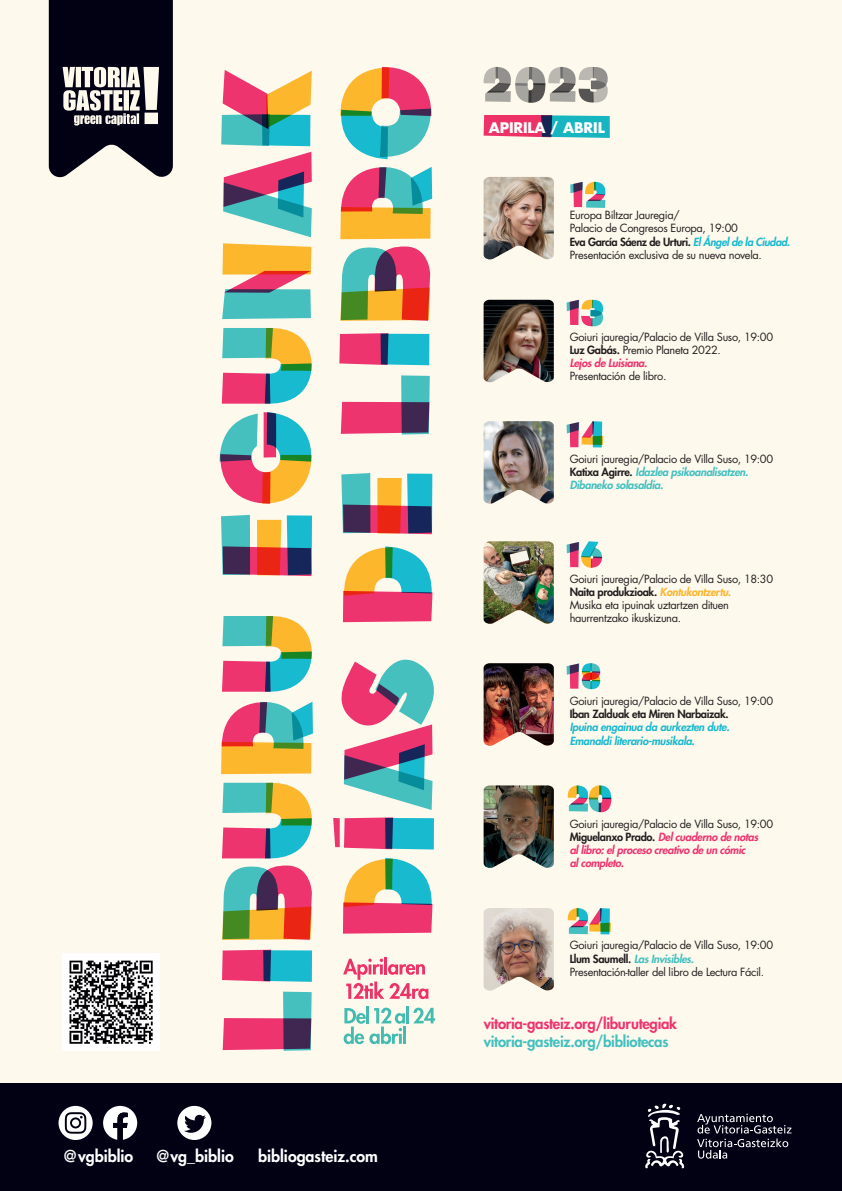
<style>
.page{position:relative;width:842px;height:1191px;background:#fff}
.page>*{position:absolute;margin:0;border:0;box-sizing:border-box;transform-origin:0 0}
.t1{font:800 15.9px "Futura Std";color:#fff}
.t2{font:800 14.9px "Futura Std";letter-spacing:-.02em;color:#ee336f}
.t3{font:800 14.9px "Futura Std";letter-spacing:-.02em;color:#42c0bf}
.t4{font:700 14.3px "Futura Std";letter-spacing:-.01em;color:#fff}
.t5{font:11px/13.2px "Futura Std";letter-spacing:-.03em;color:#231f20}
.t6{font:italic 800 11px/13.2px "Futura Std";letter-spacing:-.03em;color:#ee336f}
.t7{font:italic 800 11px/13.2px "Futura Std";letter-spacing:-.03em;color:#42c0bf}
.t8{font:italic 800 11px/13.2px "Futura Std";letter-spacing:-.03em;color:#19b9ce}
.t9{font:800 11px "Futura Std";letter-spacing:-.03em;color:#231f20}
.s1{font-weight:800}
.s2{font-weight:800;font-style:italic;color:#19b9ce}
.s3{font-weight:800;font-style:italic;color:#ee336f}
.s4{font-weight:400;font-style:normal;color:#231f20}
.s5{font-style:normal;color:#231f20}
.s6{font-weight:800;font-style:italic;color:#fcb52e}
.s7{font-weight:800;font-style:italic;color:#42c0bf}
</style>
<div class="page">
<div style="left:0;top:0;width:842px;height:1150px;background:#fef9ed"></div>
<img style="left:62px;top:953px;width:98px;height:97px">
<hr style="left:384px;top:957px;width:3px;height:17px;background:#ee346f">
<svg style="left:343px;top:958px;width:85px;height:41px"></svg>
<hr style="left:366px;top:1006px;width:3px;height:17px;background:#45c0be">
<hr style="left:406px;top:1006px;width:3px;height:17px;background:#45c0be">
<svg style="left:413px;top:1007px;width:22px;height:16px"></svg>
<svg style="left:344px;top:1007px;width:61px;height:37px"></svg>
<hr style="left:403px;top:1026px;width:3px;height:17px;background:#45c0be">
<svg style="left:223px;top:991px;width:89px;height:59px"></svg>
<svg style="left:222px;top:949px;width:90px;height:32px"></svg>
<svg style="left:222px;top:865px;width:90px;height:75px"></svg>
<svg style="left:222px;top:782px;width:90px;height:76px"></svg>
<svg style="left:221px;top:701px;width:92px;height:73px"></svg>
<svg style="left:222px;top:616px;width:90px;height:76px"></svg>
<svg style="left:221px;top:515px;width:91px;height:61px"></svg>
<svg style="left:220px;top:412px;width:91px;height:92px"></svg>
<svg style="left:222px;top:328px;width:90px;height:76px"></svg>
<svg style="left:222px;top:243px;width:89px;height:76px"></svg>
<svg style="left:223px;top:152px;width:89px;height:85px"></svg>
<svg style="left:221px;top:70px;width:91px;height:76px"></svg>
<svg style="left:343px;top:546px;width:89px;height:76px"></svg>
<svg style="left:343px;top:858px;width:89px;height:75px"></svg>
<svg style="left:342px;top:659px;width:92px;height:151px"></svg>
<svg style="left:341px;top:473px;width:91px;height:61px"></svg>
<svg style="left:341px;top:375px;width:89px;height:59px"></svg>
<svg style="left:339px;top:333px;width:90px;height:32px"></svg>
<svg style="left:340px;top:246px;width:90px;height:75px"></svg>
<svg style="left:340px;top:167px;width:92px;height:72px"></svg>
<svg style="left:340px;top:67px;width:91px;height:92px"></svg>
<svg style="left:333px;top:817px;width:101px;height:32px"></svg>
<div style="left:0;top:1083px;width:842px;height:108px;background:#020114"></div>
<svg style="left:697px;top:1113px;width:94px;height:45px"></svg>
<svg style="left:645px;top:1103px;width:39px;height:65px"></svg>
<div style="left:177px;top:1105px;width:34px;height:35px;background:#fff;border-radius:50%"></div>
<svg style="left:184px;top:1114px;width:22px;height:18px"></svg>
<svg style="left:59px;top:1105px;width:34px;height:35px"></svg>
<svg style="left:65px;top:1112px;width:21px;height:21px"></svg>
<svg style="left:103px;top:1105px;width:34px;height:35px"></svg>
<svg style="left:49px;top:0;width:124px;height:178px"></svg>
<svg style="left:484px;top:67px;width:124px;height:36px"></svg>
<svg style="left:484px;top:115px;width:126px;height:23px"></svg>
<img style="left:484px;top:177px;width:70px;height:83px">
<img style="left:484px;top:300px;width:70px;height:83px">
<img style="left:484px;top:421px;width:70px;height:83px">
<img style="left:484px;top:541px;width:70px;height:83px">
<img style="left:484px;top:663px;width:70px;height:83px">
<img style="left:484px;top:785px;width:70px;height:83px">
<img style="left:484px;top:908px;width:70px;height:83px">
<svg style="left:570px;top:182px;width:35px;height:26px"></svg>
<svg style="left:566px;top:300px;width:37px;height:26px"></svg>
<svg style="left:566px;top:421px;width:37px;height:26px"></svg>
<svg style="left:566px;top:541px;width:36px;height:27px"></svg>
<svg style="left:566px;top:663px;width:34px;height:26px"></svg>
<svg style="left:568px;top:785px;width:43px;height:27px"></svg>
<svg style="left:568px;top:908px;width:43px;height:26px"></svg>
<h1 class="t1" style="left:62px;top:1146px;width:72px">@vgbiblio</h1>
<h1 class="t1" style="left:155px;top:1146px;width:80px">@vg_biblio</h1>
<h1 class="t1" style="left:258px;top:1146px;width:121px">bibliogasteiz.com</h1>
<h3 class="t4" style="left:489px;top:118px;width:117px">APIRILA / ABRIL</h3>
<p class="t5" style="left:570px;top:209px;width:222px">Europa Biltzar Jauregia/<br>Palacio de Congresos Europa, 19:00<br><span class="s1">Eva García Sáenz de Urturi.</span> <span class="s2">El Ángel de la Ciudad.<br></span>Presentación exclusiva de su nueva novela.</p>
<p class="t5" style="left:570px;top:330px;width:205px">Goiuri jauregia/Palacio de Villa Suso, 19:00<br><span class="s1">Luz Gabás.</span> Premio Planeta 2022.<br><span class="s3">Lejos de Luisiana.</span></p>
<p class="t5" style="left:570px;top:370px;width:98px">Presentación de libro.</p>
<p class="t7" style="left:570px;top:452px;width:205px"><span class="s4">Goiuri jauregia/Palacio de Villa Suso, 19:00<br></span><span class="s5">Katixa Agirre.</span> Idazlea psikoanalisatzen.<br>Dibaneko solasaldia.</p>
<p class="t5" style="left:570px;top:572px;width:205px">Goiuri jauregia/Palacio de Villa Suso, 18:30<br><span class="s1">Naita produkzioak.</span> <span class="s6">Kontukontzertu.<br></span>Musika eta ipuinak uztartzen dituen haurrentzako ikuskizuna.</p>
<p class="t5" style="left:570px;top:694px;width:205px">Goiuri jauregia/Palacio de Villa Suso, 19:00</p>
<p class="t9" style="left:570px;top:707px;width:160px">Iban Zalduak eta Miren Narbaizak.</p>
<p class="t8" style="left:570px;top:721px;width:161px">Ipuina engainua da aurkezten dute.<br>Emanaldi literario-musikala.</p>
<p class="t6" style="left:570px;top:817px;width:205px"><span class="s4">Goiuri jauregia/Palacio de Villa Suso, 19:00<br></span><span class="s5">Miguelanxo Prado.</span> Del cuaderno de notas<br>al libro: el proceso creativo de un cómic<br>al completo.</p>
<p class="t5" style="left:570px;top:938px;width:205px">Goiuri jauregia/Palacio de Villa Suso, 19:00<br><span class="s1">Llum Saumell.</span> <span class="s7">Las Invisibles.<br></span>Presentación-taller del libro de Lectura Fácil.</p>
<h2 class="t2" style="left:484px;top:1014px;width:195px">vitoria-gasteiz.org/liburutegiak</h2>
<h2 class="t3" style="left:484px;top:1032px;width:186px">vitoria-gasteiz.org/bibliotecas</h2>
</div>
